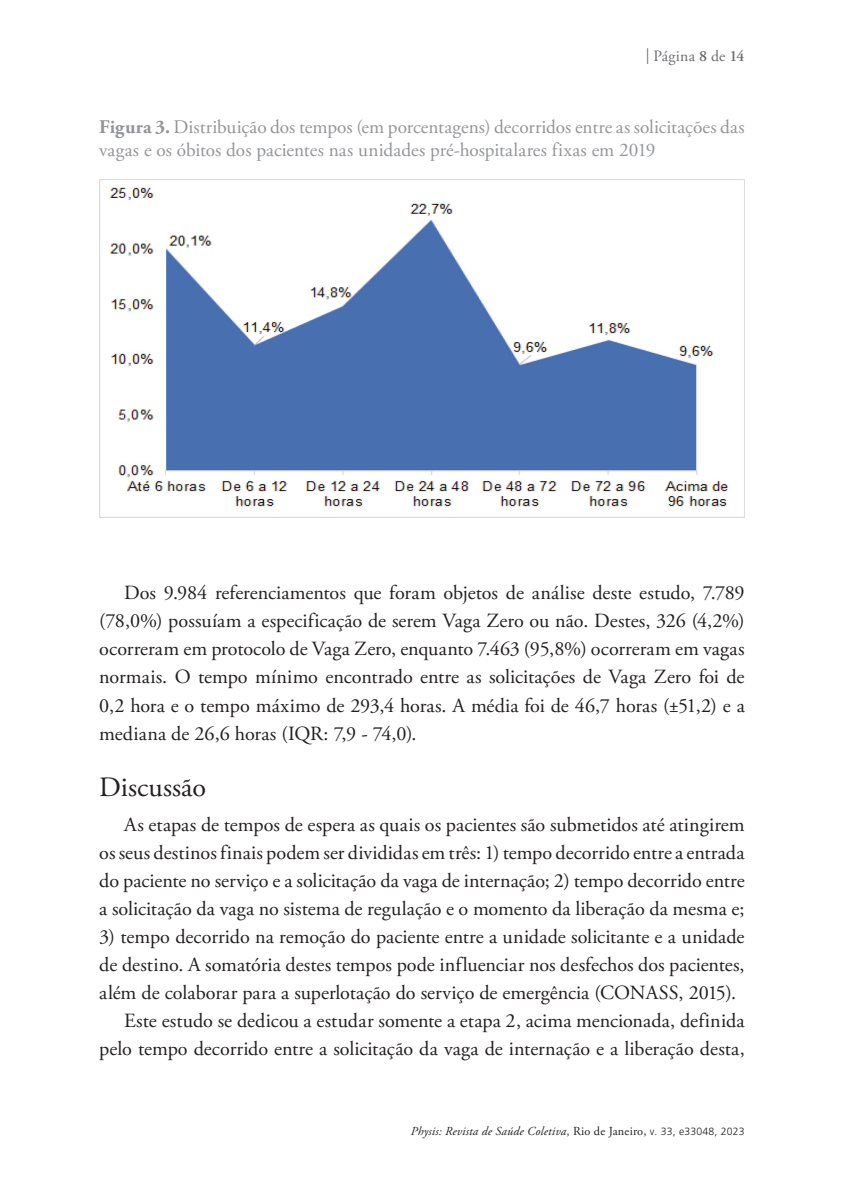
<style>
.page{position:relative;width:844px;height:1191px;background:#fff}
.page>*{position:absolute;margin:0;border:0;box-sizing:border-box;transform-origin:0 0}
.PHS_TIT_1{font:28px "Adobe Garamond Pro";color:#231f20}
.PHS_CORPO{font:20.12px/28px "Adobe Garamond Pro";color:#231f20;text-align:justify}
.PHS_TIT_FIGURA{font:19.25px/22.8px "Adobe Garamond Pro";color:#939598}
.t1{font:15.75px "Adobe Garamond Pro";letter-spacing:.015em;color:#6c6d70}
.t2{font:italic 12.25px "Adobe Garamond Pro";letter-spacing:.015em;color:#231f20}
.s1{font-weight:600}
.s2{font-weight:700}
.s3{font-style:normal}
.s4{font-family:"Frutiger";font-weight:300;font-style:normal;font-size:10.5px}
</style>
<div class="page">
<img style="left:99px;top:179px;width:645px;height:338px">
<p class="t1" style="left:645px;top:47px;width:100px">| Página <span class="s1">8</span> de <span class="s1">14</span></p>
<p class="PHS_TIT_FIGURA" style="left:99px;top:116px;width:646px"><span class="s2">Figura 3.</span> Distribuição dos tempos (em porcentagens) decorridos entre as solicitações das vagas e os óbitos dos pacientes nas unidades pré-hospitalares fixas em 2019</p>
<p class="PHS_CORPO" style="left:99px;top:580px;width:646px;text-indent:25px">Dos 9.984 referenciamentos que foram objetos de análise deste estudo, 7.789 (78,0%) possuíam a especificação de serem Vaga Zero ou não. Destes, 326 (4,2%) ocorreram em protocolo de Vaga Zero, enquanto 7.463 (95,8%) ocorreram em vagas normais. O tempo mínimo encontrado entre as solicitações de Vaga Zero foi de 0,2 hora e o tempo máximo de 293,4 horas. A média foi de 46,7 horas (±51,2) e a mediana de 26,6 horas (IQR: 7,9 - 74,0).</p>
<p class="PHS_TIT_1" style="left:99px;top:770px;width:108px">Discussão</p>
<p class="PHS_CORPO" style="left:99px;top:811px;width:646px;text-indent:25px">As etapas de tempos de espera as quais os pacientes são submetidos até atingirem os seus destinos finais podem ser divididas em três: 1) tempo decorrido entre a entrada do paciente no serviço e a solicitação da vaga de internação; 2) tempo decorrido entre a solicitação da vaga no sistema de regulação e o momento da liberação da mesma e;</p>
<p class="PHS_CORPO" style="left:99px;top:923px;width:646px">3) tempo decorrido na remoção do paciente entre a unidade solicitante e a unidade de destino. A somatória destes tempos pode influenciar nos desfechos dos pacientes, além de colaborar para a superlotação do serviço de emergência (CONASS, 2015).</p>
<p class="PHS_CORPO" style="left:99px;top:1007px;width:646px;text-align:right">Este estudo se dedicou a estudar somente a etapa 2, acima mencionada, definida pelo tempo decorrido entre a solicitação da vaga de internação e a liberação desta,</p>
<p class="t2" style="left:410px;top:1124px;width:335px">Physis: Revista de Saúde Coletiva<span class="s3">, Rio de Janeiro,</span> <span class="s4">v. 33, e33048, 2023</span></p>
</div>
